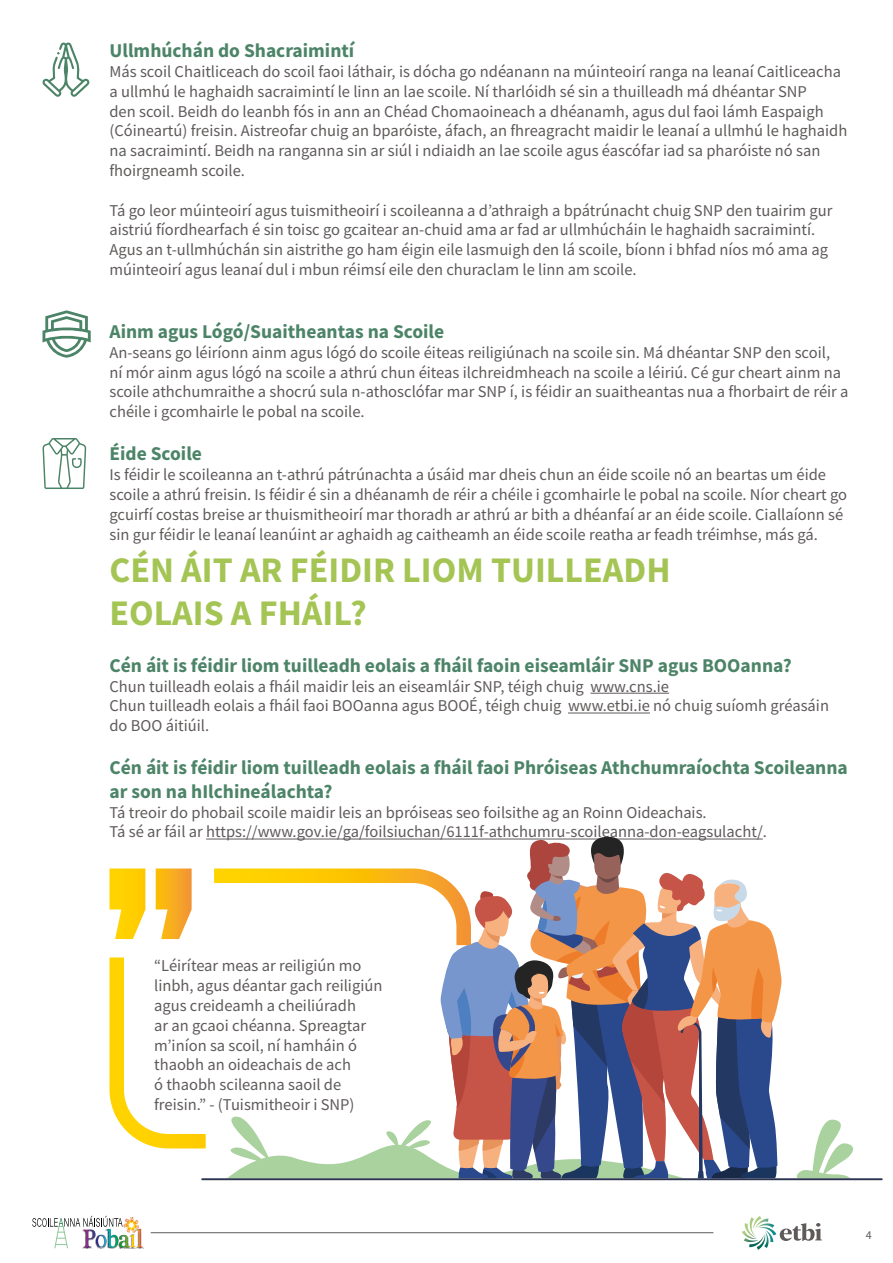
<style>
.page{position:relative;width:893px;height:1263px;background:#fff}
.page>*{position:absolute;margin:0;border:0;box-sizing:border-box;transform-origin:0 0}
.t1{font:700 36px/43.2px "Source Sans Pro";color:#a4c454}
.t2{font:700 19.5px/23.4px "Source Sans Pro";color:#4c8467}
.t3{font:16.5px/19.8px "Source Sans Pro";color:#5f5a5a}
.t4{font:12px "Source Sans Pro";color:#5f5a5a}
</style>
<div class="page">
<svg style="left:742px;top:1216px;width:80px;height:34px"></svg>
<hr style="left:151px;top:1232px;width:562px;height:1px;background:#5f5a5a">
<svg style="left:32px;top:1216px;width:111px;height:33px"></svg>
<svg style="left:42px;top:42px;width:48px;height:55px"></svg>
<svg style="left:42px;top:438px;width:44px;height:51px"></svg>
<svg style="left:43px;top:310px;width:48px;height:48px"></svg>
<hr style="left:590px;top:693px;width:79px;height:1px;background:#5f5a5a">
<hr style="left:568px;top:713px;width:82px;height:1px;background:#5f5a5a">
<hr style="left:206px;top:839px;width:557px;height:1px;background:#5f5a5a">
<svg style="left:796px;top:1119px;width:57px;height:59px"></svg>
<hr style="left:201px;top:1178px;width:682px;height:2px;background:#2e3552">
<svg style="left:109px;top:957px;width:97px;height:191px"></svg>
<svg style="left:214px;top:837px;width:570px;height:342px"></svg>
<svg style="left:109px;top:868px;width:83px;height:71px"></svg>
<p class="t2" style="left:109px;top:39px;width:246px">Ullmhúchán do Shacraimintí</p>
<p class="t3" style="left:109px;top:61px;width:739px">Más scoil Chaitliceach do scoil faoi láthair, is dócha go ndéanann na múinteoirí ranga na leanaí Caitliceacha a ullmhú le haghaidh sacraimintí le linn an lae scoile. Ní tharlóidh sé sin a thuilleadh má dhéantar SNP<br>den scoil. Beidh do leanbh fós in ann an Chéad Chomaoineach a dhéanamh, agus dul faoi lámh Easpaigh (Cóineartú) freisin. Aistreofar chuig an bparóiste, áfach, an fhreagracht maidir le leanaí a ullmhú le haghaidh na sacraimintí. Beidh na ranganna sin ar siúl i ndiaidh an lae scoile agus éascófar iad sa pharóiste nó san fhoirgneamh scoile.</p>
<p class="t3" style="left:109px;top:200px;width:724px">Tá go leor múinteoirí agus tuismitheoirí i scoileanna a d’athraigh a bpátrúnacht chuig SNP den tuairim gur aistriú fíordhearfach é sin toisc go gcaitear an-chuid ama ar fad ar ullmhúcháin le haghaidh sacraimintí.<br>Agus an t-ullmhúchán sin aistrithe go ham éigin eile lasmuigh den lá scoile, bíonn i bhfad níos mó ama ag múinteoirí agus leanaí dul i mbun réimsí eile den churaclam le linn am scoile.</p>
<p class="t2" style="left:109px;top:319px;width:336px">Ainm agus Lógó/Suaitheantas na Scoile</p>
<p class="t3" style="left:109px;top:342px;width:741px">An-seans go léiríonn ainm agus lógó do scoile éiteas reiligiúnach na scoile sin. Má dhéantar SNP den scoil,<br>ní mór ainm agus lógó na scoile a athrú chun éiteas ilchreidmheach na scoile a léiriú. Cé gur cheart ainm na scoile athchumraithe a shocrú sula n-athosclófar mar SNP í, is féidir an suaitheantas nua a fhorbairt de réir a chéile i gcomhairle le pobal na scoile.</p>
<p class="t2" style="left:109px;top:442px;width:94px">Éide Scoile</p>
<p class="t3" style="left:109px;top:465px;width:739px">Is féidir le scoileanna an t-athrú pátrúnachta a úsáid mar dheis chun an éide scoile nó an beartas um éide scoile a athrú freisin. Is féidir é sin a dhéanamh de réir a chéile i gcomhairle le pobal na scoile. Níor cheart go gcuirfí costas breise ar thuismitheoirí mar thoradh ar athrú ar bith a dhéanfaí ar an éide scoile. Ciallaíonn sé sin gur féidir le leanaí leanúint ar aghaidh ag caitheamh an éide scoile reatha ar feadh tréimhse, más gá.</p>
<h1 class="t1" style="left:109px;top:548px;width:563px">CÉN ÁIT AR FÉIDIR LIOM TUILLEADH<br>EOLAIS A FHÁIL?</h1>
<p class="t2" style="left:109px;top:653px;width:684px">Cén áit is féidir liom tuilleadh eolais a fháil faoin eiseamláir SNP agus BOOanna?</p>
<p class="t3" style="left:109px;top:676px;width:721px">Chun tuilleadh eolais a fháil maidir leis an eiseamláir SNP, téigh chuig www.cns.ie<br>Chun tuilleadh eolais a fháil faoi BOOanna agus BOOÉ, téigh chuig www.etbi.ie nó chuig suíomh gréasáin do BOO áitiúil.</p>
<p class="t2" style="left:109px;top:756px;width:740px">Cén áit is féidir liom tuilleadh eolais a fháil faoi Phróiseas Athchumraíochta Scoileanna ar son na hIlchineálachta?</p>
<p class="t3" style="left:109px;top:802px;width:659px">Tá treoir do phobail scoile maidir leis an bpróiseas seo foilsithe ag an Roinn Oideachais.<br>Tá sé ar fáil ar https://www.gov.ie/ga/foilsiuchan/6111f-athchumru-scoileanna-don-eagsulacht/.</p>
<p class="t3" style="left:154px;top:956px;width:230px">“Léirítear meas ar reiligiún mo linbh, agus déantar gach reiligiún agus creideamh a cheiliúradh<br>ar an gcaoi chéanna. Spreagtar m’iníon sa scoil, ní hamháin ó thaobh an oideachais de ach<br>ó thaobh scileanna saoil de freisin.” - (Tuismitheoir i SNP)</p>
<p class="t4" style="left:866px;top:1227px;width:7px">4</p>
</div>
